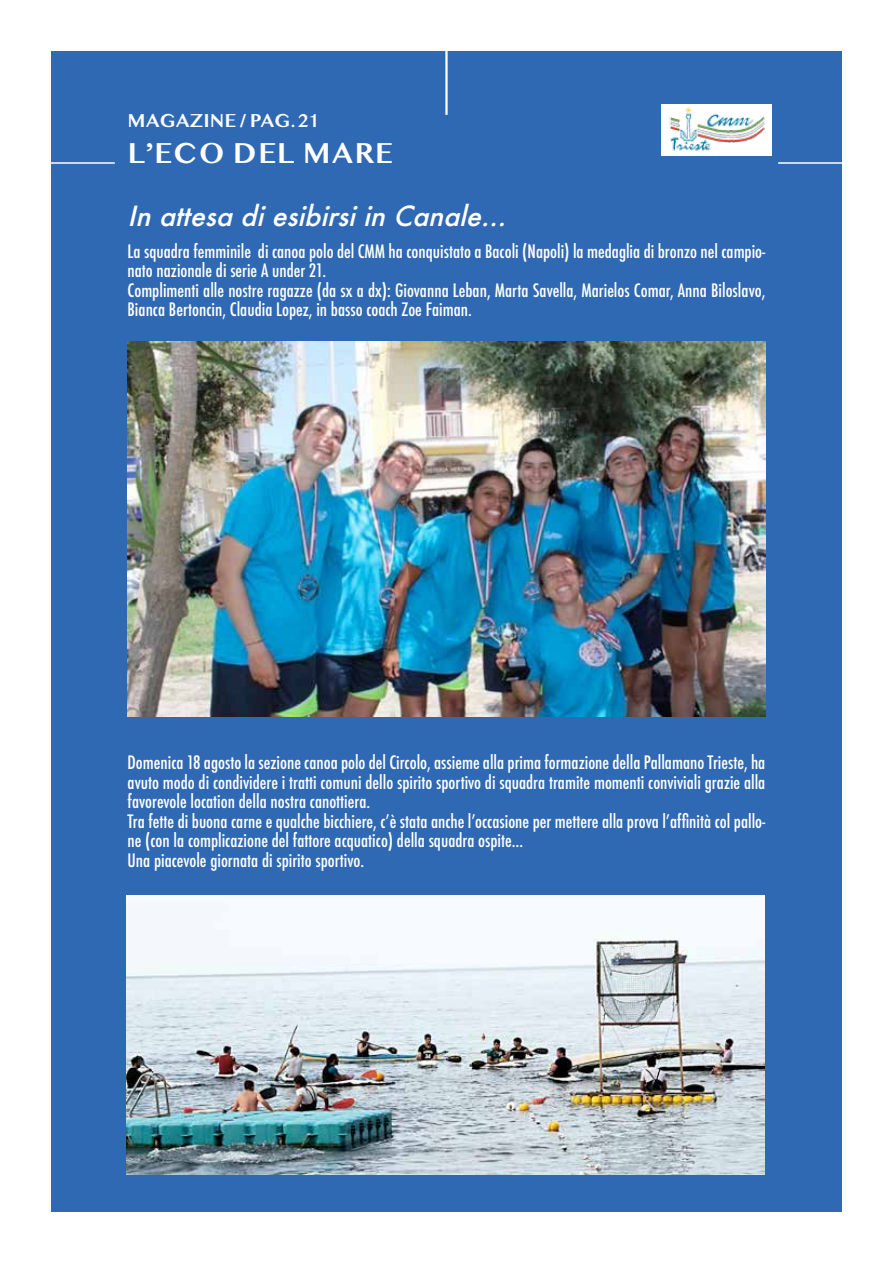
<style>
.page{position:relative;width:893px;height:1263px;background:#fff}
.page>*{position:absolute;margin:0;border:0;box-sizing:border-box;transform-origin:0 0}
.t1{font:700 30px "Kannada MN";letter-spacing:.03em;color:#fff}
.t2{font:italic 500 27px "Futura";color:#fff}
.t3{font:700 19.5px "Kannada MN";color:#fff}
.t4{font:500 condensed 18px/19.5px "Futura";color:#fff}
</style>
<div class="page">
<div style="left:51px;top:51px;width:791px;height:1161px;background:#3069b3"></div>
<hr style="left:445px;top:51px;width:3px;height:64px;background:#fff">
<hr style="left:51px;top:162px;width:64px;height:2px;background:#fff">
<hr style="left:778px;top:162px;width:64px;height:2px;background:#fff">
<img style="left:661px;top:104px;width:111px;height:51px">
<img style="left:128px;top:342px;width:637px;height:374px">
<img style="left:126px;top:895px;width:638px;height:280px">
<p class="t3" style="left:128px;top:109px;width:194px">MAGAZINE / PAG. 21</p>
<h1 class="t1" style="left:128px;top:135px;width:267px">L’ECO DEL MARE</h1>
<h2 class="t2" style="left:128px;top:197px;width:388px">Inattesa diesibirsiinCanale...</h2>
<p class="t4" style="left:128px;top:242px;width:639px">La squadra femminile di canoa polo del CMM ha conquistato a Bacoli (Napoli) la medaglia di bronzo nel campio&shy;nato nazionale di serie A under 21.<br>Complimenti alle nostre ragazze (da sx a dx): Giovanna Leban, Marta Savella, Marielos Comar, Anna Biloslavo, Bianca Bertoncin, Claudia Lopez, in basso coach Zoe Faiman.</p>
<p class="t4" style="left:128px;top:753px;width:639px">Domenica 18 agosto la sezione canoa polo del Circolo, assieme alla prima formazione della Pallamano Trieste, ha avuto modo di condividere i tratti comuni dello spirito sportivo di squadra tramite momenti conviviali grazie alla favorevole location della nostra canottiera.<br>Tra fette di buona carne e qualche bicchiere, c’è stata anche l’occasione per mettere alla prova l’affinità col pallo&shy;ne (con la complicazione del fattore acquatico) della squadra ospite…<br>Una piacevole giornata di spirito sportivo.</p>
</div>
